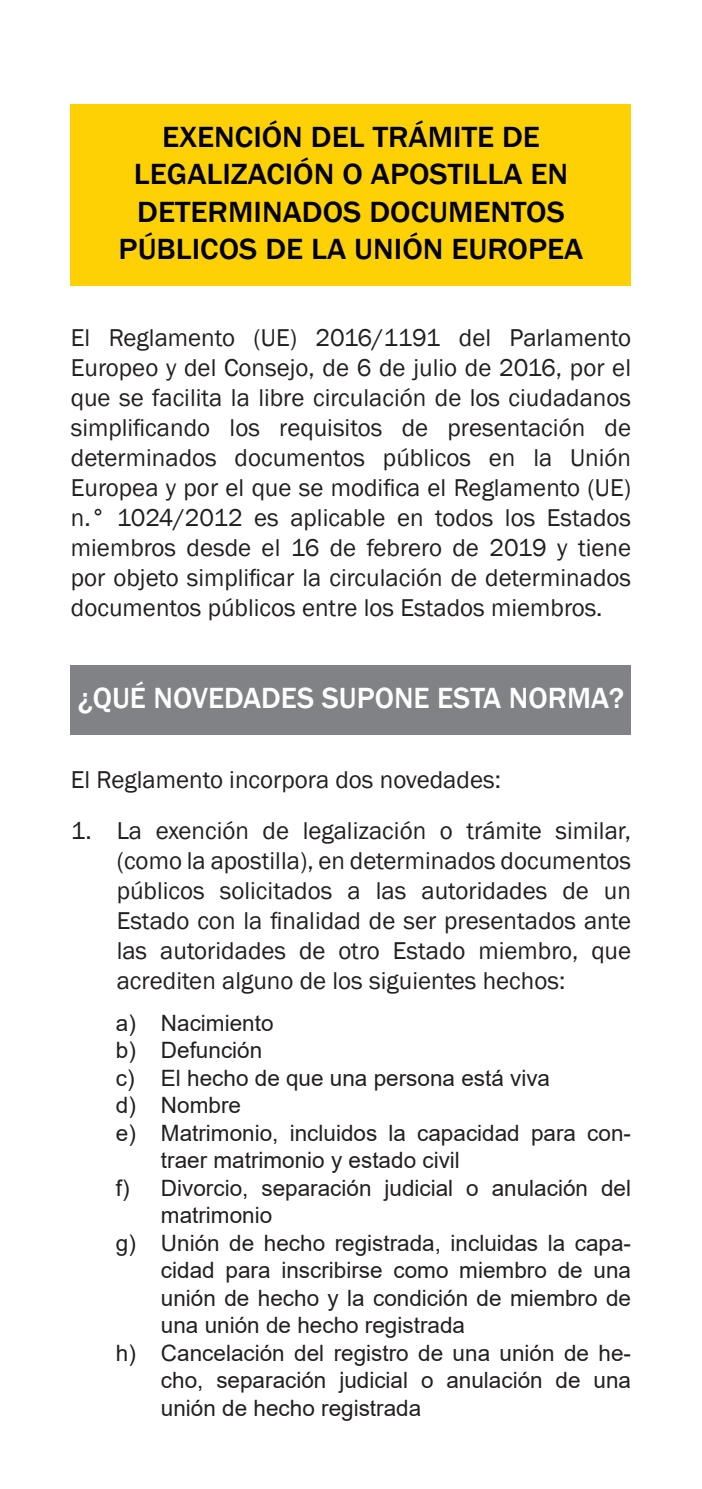
<style>
.page{position:relative;width:702px;height:1489px;background:#fff}
.page>*{position:absolute;margin:0;border:0;box-sizing:border-box;transform-origin:0 0}
.Titulo1amarillo{font:500 30px/37.5px "Franklin Gothic";color:#000;text-align:center;scale:1.06 1}
.Titulo1{font:500 30px "Franklin Gothic";color:#fff}
._00_Texto_general{font:25px/30px "Franklin Gothic";color:#231f20;text-align:justify}
.t1{font:22.5px/27.5px "Arial";color:#231f20}
</style>
<div class="page">
<div style="left:71px;top:105px;width:560px;height:181px;background:#fed105"></div>
<div style="left:71px;top:665px;width:560px;height:70px;background:#808285"></div>
<p class="Titulo1amarillo" style="left:119px;top:118px;width:440px">EXENCIÓN DEL TRÁMITE DE<br>LEGALIZACIÓN O APOSTILLA EN<br>DETERMINADOS DOCUMENTOS<br>PÚBLICOS DE LA UNIÓN EUROPEA</p>
<p class="_00_Texto_general" style="left:71px;top:323px;width:561px">El Reglamento (UE) 2016/1191 del Parlamento Europeo y del Consejo, de 6 de julio de 2016, por el que se facilita la libre circulación de los ciudadanos simplificando los requisitos de presentación de determinados documentos públicos en la Unión Europea y por el que se modifica el Reglamento (UE) n.° 1024/2012 es aplicable en todos los Estados miembros desde el 16 de febrero de 2019 y tiene por objeto simplificar la circulación de determinados documentos públicos entre los Estados miembros.</p>
<p class="Titulo1" style="left:78px;top:679px;width:548px">¿QUÉ NOVEDADES SUPONE ESTA NORMA?</p>
<p class="_00_Texto_general" style="left:71px;top:764px;width:431px">El Reglamento incorpora dos novedades:</p>
<p class="_00_Texto_general" style="left:117px;top:816px;width:516px;text-indent:-46px">1. La exención de legalización o trámite similar, (como la apostilla), en determinados documentos públicos solicitados a las autoridades de un Estado con la finalidad de ser presentados ante las autoridades de otro Estado miembro, que acrediten alguno de los siguientes hechos:</p>
<p class="t1" style="left:116px;top:1008px;width:159px">a) Nacimiento</p>
<p class="t1" style="left:116px;top:1036px;width:148px">b) Defunción</p>
<p class="t1" style="left:116px;top:1063px;width:435px">c) El hecho de que una persona está viva</p>
<p class="t1" style="left:116px;top:1091px;width:127px">d) Nombre</p>
<p class="t1" style="left:161px;top:1118px;width:471px;text-indent:-45px">e) Matrimonio, incluidos la capacidad para con&shy;traer matrimonio y estado civil</p>
<p class="t1" style="left:161px;top:1173px;width:471px;text-indent:-45px">f) Divorcio, separación judicial o anulación del matrimonio</p>
<p class="t1" style="left:161px;top:1228px;width:471px;text-align:justify;text-indent:-45px">g) Unión de hecho registrada, incluidas la capa&shy;cidad para inscribirse como miembro de una unión de hecho y la condición de miembro de una unión de hecho registrada</p>
<p class="t1" style="left:161px;top:1338px;width:471px;text-align:justify;text-indent:-45px">h) Cancelación del registro de una unión de he&shy;cho, separación judicial o anulación de una unión de hecho registrada</p>
</div>
